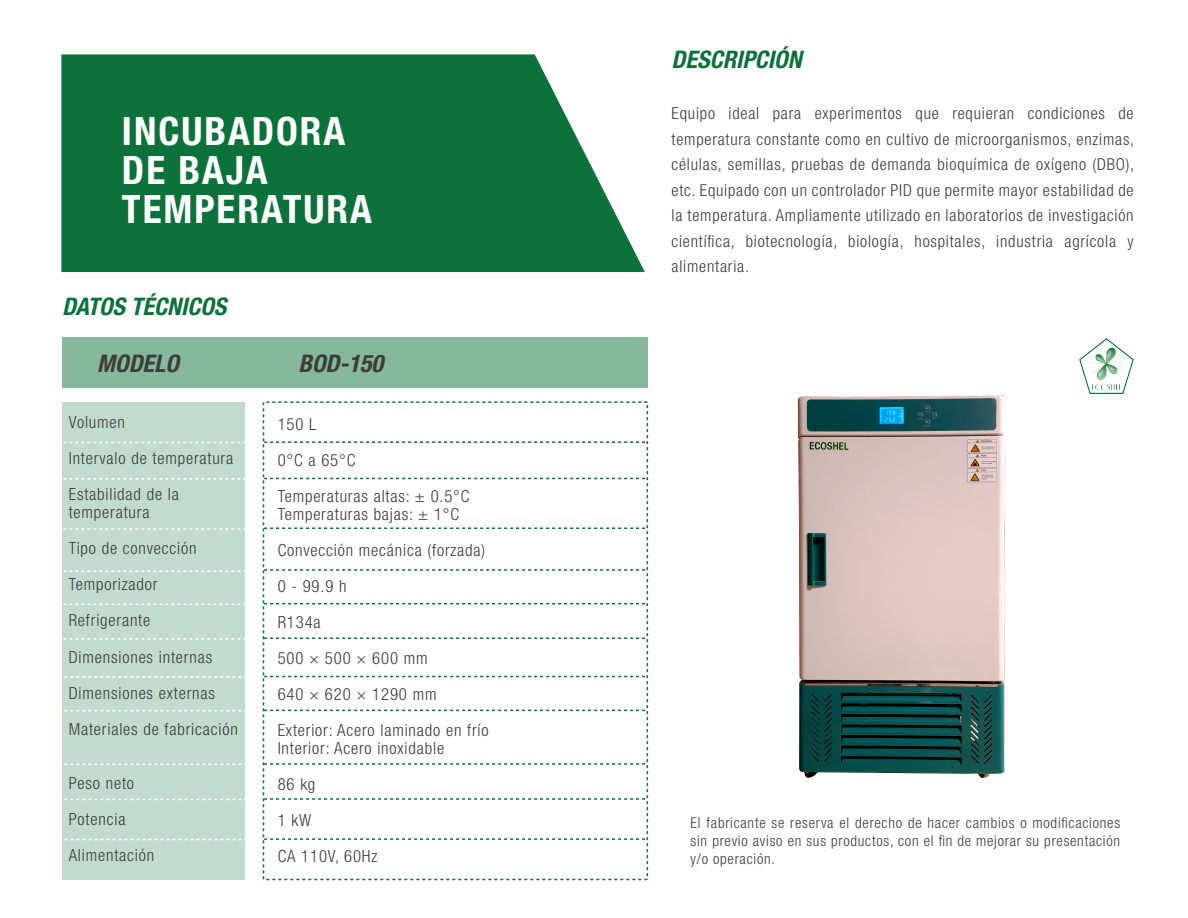
<style>
.page{position:relative;width:1188px;height:918px;background:#fff}
.page>*{position:absolute;margin:0;border:0;box-sizing:border-box;transform-origin:0 0}
.t1{font:700 condensed 39.15px/39.2px "Helvetica Neue LT Std";letter-spacing:.05em;color:#fff}
.t2{font:italic 700 condensed 24.15px "Helvetica Neue LT Std";color:#0c713a}
.t3{font:italic 700 condensed 24.15px "Helvetica Neue LT Std";color:#3c3c3b}
.t4{font:300 condensed 16.8px/36px "Helvetica Neue LT Std";letter-spacing:.05em;color:#3c3c3b}
.t5{font:300 condensed 16.5px/25.5px "Helvetica Neue LT Std";letter-spacing:.05em;color:#3c3c3b;text-align:justify}
.t6{font:300 condensed 14.85px/17.9px "Helvetica Neue LT Std";letter-spacing:.05em;color:#3c3c3b;text-align:justify}
</style>
<div class="page">
<img style="left:1079px;top:338px;width:54px;height:55px">
<svg style="left:61px;top:54px;width:584px;height:218px;fill:#0c713a"></svg>
<div style="left:62px;top:337px;width:585px;height:51px;background:#85b89c"></div>
<div style="left:62px;top:402px;width:183px;height:478px;background:#c2dbce"></div>
<svg style="left:266px;top:441px;width:379px;height:2px"></svg>
<svg style="left:266px;top:478px;width:379px;height:1px"></svg>
<svg style="left:266px;top:528px;width:379px;height:1px"></svg>
<svg style="left:63px;top:478px;width:182px;height:2px"></svg>
<svg style="left:63px;top:442px;width:182px;height:1px"></svg>
<svg style="left:63px;top:604px;width:182px;height:1px"></svg>
<svg style="left:63px;top:570px;width:182px;height:2px"></svg>
<svg style="left:63px;top:528px;width:182px;height:2px"></svg>
<svg style="left:266px;top:569px;width:379px;height:2px"></svg>
<svg style="left:266px;top:603px;width:379px;height:1px"></svg>
<svg style="left:63px;top:638px;width:182px;height:2px"></svg>
<svg style="left:266px;top:637px;width:379px;height:2px"></svg>
<svg style="left:64px;top:676px;width:181px;height:2px"></svg>
<svg style="left:266px;top:676px;width:379px;height:1px"></svg>
<svg style="left:64px;top:710px;width:181px;height:2px"></svg>
<svg style="left:266px;top:710px;width:379px;height:1px"></svg>
<svg style="left:64px;top:764px;width:181px;height:1px"></svg>
<svg style="left:266px;top:763px;width:379px;height:2px"></svg>
<svg style="left:64px;top:799px;width:181px;height:1px"></svg>
<svg style="left:266px;top:798px;width:379px;height:2px"></svg>
<svg style="left:64px;top:839px;width:181px;height:1px"></svg>
<svg style="left:266px;top:838px;width:379px;height:2px"></svg>
<img style="left:797px;top:395px;width:209px;height:383px">
<h1 class="t1" style="left:122px;top:111px;width:251px">INCUBADORA<br>DE BAJA<br>TEMPERATURA</h1>
<h2 class="t2" style="left:62px;top:292px;width:166px">DATOS TÉCNICOS</h2>
<h2 class="t3" style="left:97px;top:349px;width:83px">MODELO</h2>
<h2 class="t3" style="left:299px;top:349px;width:86px">BOD-150</h2>
<p class="t4" style="left:69px;top:404px;width:166px">Volumen<br>Intervalo de temperatura<br>Estabilidad de la</p>
<p class="t4" style="left:69px;top:494px;width:171px">temperatura<br>Tipo de convección<br>Temporizador<br>Refrigerante<br>Dimensiones internas<br>Dimensiones externas<br>Materiales de fabricación</p>
<p class="t4" style="left:69px;top:764px;width:87px">Peso neto<br>Potencia<br>Alimentación</p>
<p class="t4" style="left:278px;top:406px;width:193px">150 L<br>0°C a 65°C<br>Temperaturas altas: ± 0.5°C</p>
<p class="t4" style="left:278px;top:496px;width:212px">Temperaturas bajas: ± 1°C<br>Convección mecánica (forzada)<br>0 - 99.9 h<br>R134a<br>500 × 500 × 600 mm<br>640 × 620 × 1290 mm<br>Exterior: Acero laminado en frío</p>
<p class="t4" style="left:278px;top:730px;width:168px">Interior: Acero inoxidable<br>86 kg<br>1 kW<br>CA 110V, 60Hz</p>
<h2 class="t2" style="left:672px;top:45px;width:132px">DESCRIPCIÓN</h2>
<p class="t5" style="left:672px;top:100px;width:464px">Equipo ideal para experimentos que requieran condiciones de temperatura constante como en cultivo de microorganismos, enzimas, células, semillas, pruebas de demanda bioquímica de oxígeno (DBO), etc. Equipado con un controlador PID que permite mayor estabilidad de la temperatura. Ampliamente utilizado en laboratorios de investigación científica, biotecnología, biología, hospitales, industria agrícola y alimentaria.</p>
<p class="t6" style="left:691px;top:814px;width:431px">El fabricante se reserva el derecho de hacer cambios o modificaciones sin previo aviso en sus productos, con el fin de mejorar su presentación y/o operación.</p>
</div>
